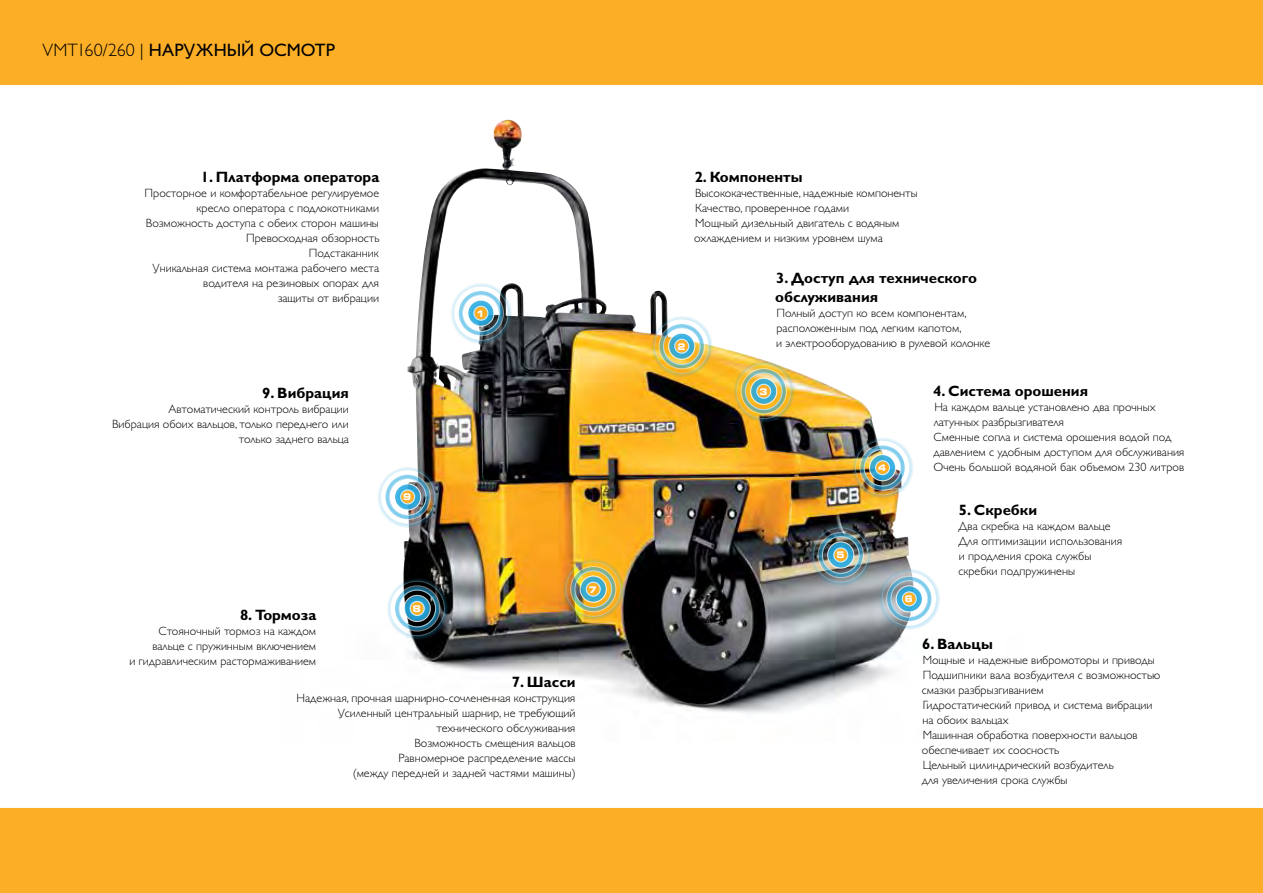
<style>
.page{position:relative;width:1263px;height:893px;background:#fff}
.page>*{position:absolute;margin:0;border:0;box-sizing:border-box;transform-origin:0 0}
.t1{font:18px "Gill Sans Cyr";letter-spacing:-.005em;color:#000}
.t2{font:700 15px/18.8px "Gill Sans Cyr";color:#000}
.t3{font:300 12px/15px "Gill Sans Cyr";color:#000}
.t4{font:700 expanded 9px "Square 721 BT";color:#fff;scale:.9 1}
.s1{font-weight:300}
</style>
<div class="page">
<div style="left:0;top:0;width:1263px;height:85px;background:#fcaf26"></div>
<div style="left:0;top:808px;width:1263px;height:85px;background:#fcaf26"></div>
<hr style="left:1262px;top:71px;width:1px;height:790px;background:#000">
<hr style="left:1262px;top:0;width:1px;height:85px;background:#fcaf26">
<hr style="left:1262px;top:808px;width:1px;height:85px;background:#fcaf26">
<img style="left:403px;top:124px;width:501px;height:590px">
<svg style="left:449px;top:281px;width:64px;height:64px"></svg>
<img style="left:649px;top:314px;width:65px;height:64px">
<img style="left:731px;top:359px;width:65px;height:64px">
<img style="left:850px;top:435px;width:63px;height:65px">
<img style="left:808px;top:523px;width:132px;height:108px">
<img style="left:561px;top:557px;width:64px;height:64px">
<svg style="left:387px;top:576px;width:62px;height:65px"></svg>
<img style="left:378px;top:465px;width:62px;height:64px">
<h1 class="t1" style="left:43px;top:40px;width:294px"><span class="s1">VMT160/260 |</span> НАРУЖНЫЙ ОСМОТР</h1>
<p class="t2" style="left:201px;top:168px;width:180px">1. Платформа оператора</p>
<p class="t3" style="left:145px;top:185px;width:236px;text-align:right">Просторное и комфортабельное регулируемое кресло оператора с подлокотниками<br>Возможность доступа с обеих сторон машины<br>Превосходная обзорность<br>Подстаканник<br>Уникальная система монтажа рабочего места водителя на резиновых опорах для<br>защиты от вибрации</p>
<p class="t2" style="left:262px;top:383px;width:88px">9. Вибрация</p>
<p class="t3" style="left:112px;top:401px;width:238px;text-align:right">Автоматический контроль вибрации<br>Вибрация обоих вальцов, только переднего или только заднего вальца</p>
<p class="t4" style="left:403px;top:492px;width:10px">9</p>
<p class="t4" style="left:477px;top:308px;width:10px">1</p>
<p class="t2" style="left:240px;top:605px;width:78px">8. Тормоза</p>
<p class="t3" style="left:129px;top:623px;width:188px;text-align:right">Стояночный тормоз на каждом вальце с пружинным включением<br>и гидравлическим растормаживанием</p>
<p class="t4" style="left:413px;top:603px;width:10px">8</p>
<p class="t2" style="left:512px;top:673px;width:65px">7. Шасси</p>
<p class="t3" style="left:296px;top:691px;width:281px;text-align:right">Надежная, прочная шарнирно-сочлененная конструкция Усиленный центральный шарнир, не требующий технического обслуживания<br>Возможность смещения вальцов<br>Равномерное распределение массы<br>(между передней и задней частями машины)</p>
<p class="t4" style="left:589px;top:584px;width:10px">7</p>
<p class="t4" style="left:677px;top:341px;width:10px">2</p>
<p class="t2" style="left:695px;top:167px;width:109px">2. Компоненты</p>
<p class="t3" style="left:694px;top:185px;width:225px">Высококачественные, надежные компоненты Качество, проверенное годами<br>Мощный дизельный двигатель с водяным охлаждением и низким уровнем шума</p>
<p class="t2" style="left:775px;top:268px;width:203px">3. Доступ для технического обслуживания</p>
<p class="t3" style="left:776px;top:305px;width:215px">Полный доступ ко всем компонентам, расположенным под легким капотом,<br>и электрооборудованию в рулевой колонке</p>
<p class="t4" style="left:759px;top:386px;width:10px">3</p>
<p class="t4" style="left:836px;top:550px;width:10px">5</p>
<p class="t4" style="left:878px;top:462px;width:10px">4</p>
<p class="t4" style="left:905px;top:594px;width:10px">6</p>
<p class="t2" style="left:933px;top:381px;width:156px">4. Система орошения</p>
<p class="t3" style="left:933px;top:399px;width:252px">На каждом вальце установлено два прочных латунных разбрызгивателя<br>Сменные сопла и система орошения водой под давлением с удобным доступом для обслуживания Очень большой водяной бак объемом 230 литров</p>
<p class="t2" style="left:959px;top:500px;width:80px">5. Скребки</p>
<p class="t3" style="left:958px;top:518px;width:165px">Два скребка на каждом вальце<br>Для оптимизации использования и продления срока службы скребки подпружинены</p>
<p class="t2" style="left:922px;top:635px;width:72px">6. Вальцы</p>
<p class="t3" style="left:922px;top:653px;width:240px">Мощные и надежные вибромоторы и приводы Подшипники вала возбудителя с возможностью смазки разбрызгиванием<br>Гидростатический привод и система вибрации на обоих вальцах<br>Машинная обработка поверхности вальцов обеспечивает их соосность<br>Цельный цилиндрический возбудитель<br>для увеличения срока службы</p>
</div>
